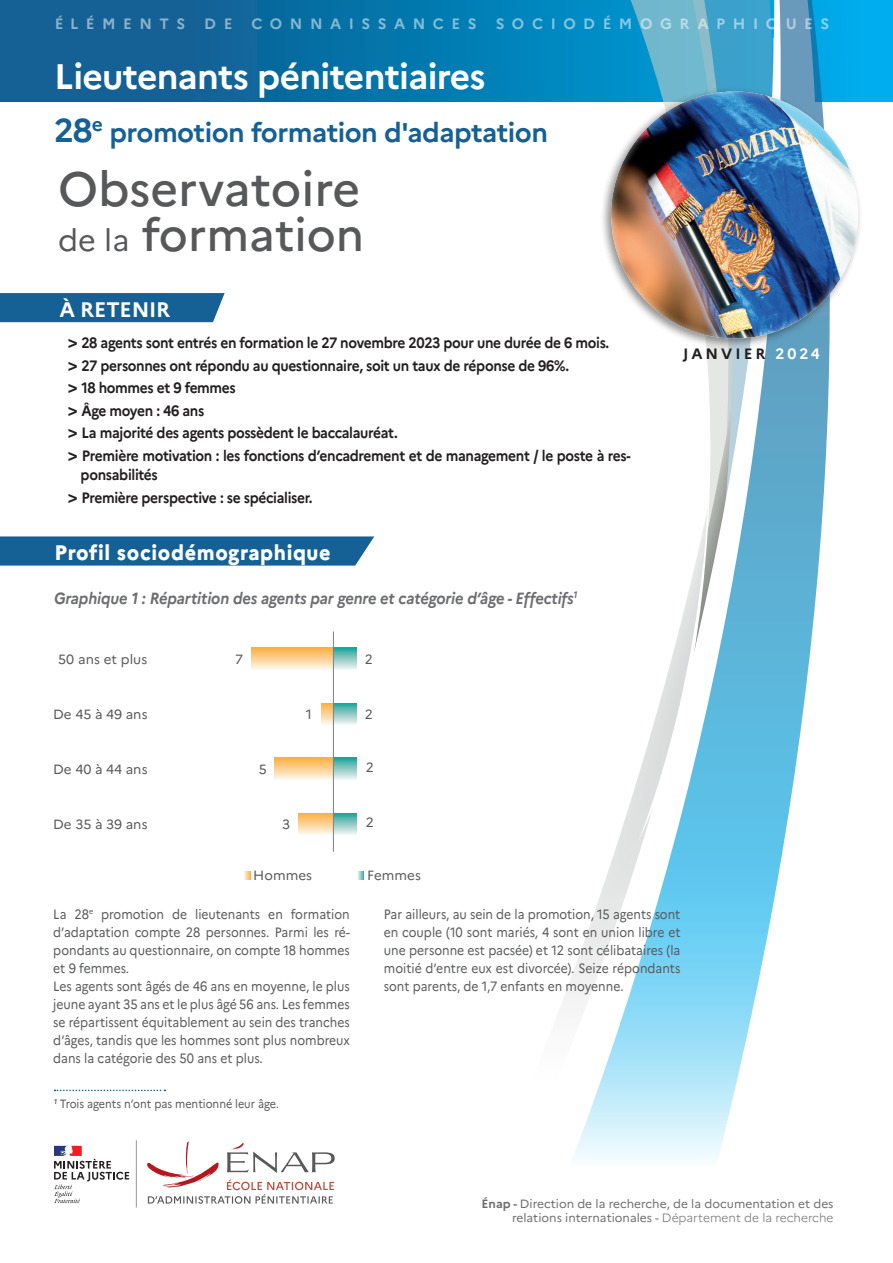
<style>
.page{position:relative;width:893px;height:1263px;background:#fff}
.page>*{position:absolute;margin:0;border:0;box-sizing:border-box;transform-origin:0 0}
.t1{font:500 48px "Marianne";color:#57585a}
.t2{font:500 45.75px "Marianne";color:#57585a}
.t3{font:700 35.4px "Marianne";letter-spacing:-.02em;color:#fff}
.t4{font:700 27px "Marianne";letter-spacing:-.02em;color:#156094}
.t5{font:800 21px "Marianne";letter-spacing:.03em;color:#fff;scale:.95 1}
.t6{font:700 21px "Marianne";letter-spacing:-.01em;color:#fff}
.t7{font:italic 700 16.2px "Marianne";letter-spacing:-.01em;color:#6c6d70;scale:.93 1}
.t8{font:700 15px/22.5px "Marianne";letter-spacing:-.025em;color:#231f20;scale:.92 1}
.t9{font:700 15px "Marianne";letter-spacing:.5em;color:#fff}
.t10{font:700 15px "Marianne";letter-spacing:.2em;color:#231f20}
.t11{font:13.5px/18px "Marianne";color:#57585a;scale:.9 1}
.t12{font:13.35px "Marianne";color:#57585a}
.t13{font:12px/14.4px "Marianne";color:#6c6d70;text-align:right}
.t14{font:12px "Marianne";color:#57585a;scale:.9 1}
.s1{font-size:33px}
.s2{font-weight:400;font-size:30.45px}
.s3{font-size:18px}
.s4{color:#fff}
.s5{font-weight:700}
.s6{font-weight:300}
</style>
<div class="page">
<svg style="left:0;top:0;width:893px;height:101px;background:#0b6fa5"></svg>
<svg style="left:469px;top:0;width:374px;height:102px;background:#0087bf"></svg>
<svg style="left:531px;top:0;width:300px;height:827px"></svg>
<div style="left:600px;top:87px;width:263px;height:263px;background:#231f20;opacity:.5"></div>
<div style="left:609px;top:91px;width:249px;height:250px;background:#fff;opacity:.75"></div>
<div style="left:0;top:293px;width:225px;height:29px;background:#156094"></div>
<svg style="left:560px;top:827px;width:227px;height:332px"></svg>
<svg style="left:0;top:536px;width:374px;height:30px;background:#216899"></svg>
<svg style="left:147px;top:1141px;width:188px;height:63px"></svg>
<hr style="left:136px;top:1140px;width:1px;height:67px;background:#939598">
<svg style="left:54px;top:1146px;width:75px;height:57px"></svg>
<svg style="left:334px;top:813px;width:23px;height:22px"></svg>
<div style="left:333px;top:758px;width:24px;height:22px;background:linear-gradient(to bottom,#27a39a,#ecf0ef)"></div>
<svg style="left:334px;top:703px;width:23px;height:22px"></svg>
<div style="left:333px;top:648px;width:24px;height:22px;background:linear-gradient(to bottom,#26a39a,#edf1f0)"></div>
<div style="left:298px;top:813px;width:35px;height:22px;background:linear-gradient(to bottom,#fcae42,#fef4e5)"></div>
<div style="left:275px;top:758px;width:58px;height:22px;background:linear-gradient(to bottom,#fcae42,#fef4e5)"></div>
<svg style="left:322px;top:703px;width:11px;height:22px"></svg>
<div style="left:251px;top:648px;width:82px;height:22px;background:linear-gradient(to bottom,#fcaf42,#fef5e7)"></div>
<hr style="left:333px;top:631px;width:1px;height:221px;background:#7c7f80">
<svg style="left:244px;top:872px;width:6px;height:7px"></svg>
<svg style="left:357px;top:872px;width:7px;height:7px"></svg>
<svg style="left:55px;top:1089px;width:110px;height:2px"></svg>
<p class="t9" style="left:54px;top:15px;width:133px">ÉLÉMENTS</p>
<p class="t9" style="left:204px;top:15px;width:30px">D E</p>
<p class="t9" style="left:251px;top:15px;width:227px">CONNAISSANCES</p>
<p class="t9" style="left:496px;top:15px;width:335px">SOCIODÉMOGRAPHIQUES</p>
<h3 class="t3" style="left:54px;top:55px;width:433px">Lieutenants pénitentiaires</h3>
<h3 class="t4" style="left:54px;top:115px;width:496px"><span class="s1">28</span><sup>e</sup> promotion formation d'adaptation</h3>
<h1 class="t1" style="left:58px;top:159px;width:304px">Observatoire</h1>
<h2 class="t2" style="left:58px;top:207px;width:308px"><span class="s2">de la</span> formation</h2>
<h3 class="t6" style="left:59px;top:297px;width:112px">À RETENIR</h3>
<p class="t8" style="left:68px;top:332px;width:613px"><span class="s3">&gt;</span> 28 agents sont entrés en formation le 27 novembre 2023 pour une durée de 6 mois.<br><span class="s3">&gt;</span> 27 personnes ont répondu au questionnaire, soit un taux de réponse de 96%.<br><span class="s3">&gt;</span> 18 hommes et 9 femmes<br><span class="s3">&gt;</span> Âge moyen : 46 ans<br><span class="s3">&gt;</span> La majorité des agents possèdent le baccalauréat.<br><span class="s3">&gt;</span> Première motivation : les fonctions d’encadrement et de management / le poste à res-</p>
<p class="t8" style="left:68px;top:464px;width:268px;text-indent:13px">ponsabilités<br><span class="s3">&gt;</span> Première perspective : se spécialiser.</p>
<h3 class="t5" style="left:55px;top:540px;width:292px">Profil sociodémographique</h3>
<p class="t7" style="left:54px;top:588px;width:564px">Graphique 1 : Répartition des agents par genre et catégorie d’âge - Effectifs<sup>1</sup></p>
<p class="t12" style="left:58px;top:651px;width:91px">50 ans et plus</p>
<p class="t12" style="left:235px;top:651px;width:10px">7</p>
<p class="t12" style="left:365px;top:651px;width:10px">2</p>
<p class="t12" style="left:53px;top:706px;width:96px">De 45 à 49 ans</p>
<p class="t12" style="left:306px;top:706px;width:8px">1</p>
<p class="t12" style="left:365px;top:706px;width:10px">2</p>
<p class="t12" style="left:53px;top:761px;width:96px">De 40 à 44 ans</p>
<p class="t12" style="left:259px;top:761px;width:10px">5</p>
<p class="t12" style="left:366px;top:759px;width:10px">2</p>
<p class="t12" style="left:53px;top:816px;width:96px">De 35 à 39 ans</p>
<p class="t12" style="left:282px;top:816px;width:10px">3</p>
<p class="t12" style="left:366px;top:814px;width:10px">2</p>
<p class="t12" style="left:253px;top:867px;width:60px">Hommes</p>
<p class="t12" style="left:367px;top:867px;width:55px">Femmes</p>
<p class="t10" style="left:683px;top:345px;width:138px">JANVIER <span class="s4">2024</span></p>
<p class="t11" style="left:53px;top:905px;width:331px">La 28<sup>e</sup> promotion de lieutenants en formation d’adaptation compte 28 personnes. Parmi les ré&shy;pondants au questionnaire, on compte 18 hommes et 9 femmes.<br>Les agents sont âgés de 46 ans en moyenne, le plus jeune ayant 35 ans et le plus âgé 56 ans. Les femmes se répartissent équitablement au sein des tranches d’âges, tandis que les hommes sont plus nombreux dans la catégorie des 50 ans et plus.</p>
<p class="t11" style="left:384px;top:905px;width:331px;text-align:justify">Par ailleurs, au sein de la promotion, 15 agents sont en couple (10 sont mariés, 4 sont en union libre et une personne est pacsée) et 12 sont célibataires (la moitié d’entre eux est divorcée). Seize répondants sont parents, de 1,7 enfants en moyenne.</p>
<p class="t14" style="left:54px;top:1096px;width:251px"><sup>1</sup> Trois agents n’ont pas mentionné leur âge.</p>
<p class="t13" style="left:482px;top:1196px;width:353px"><span class="s5">Énap -</span> Direction de la recherche, de la documentation et des relations internationales - <span class="s6">Département de la recherche</span></p>
</div>
